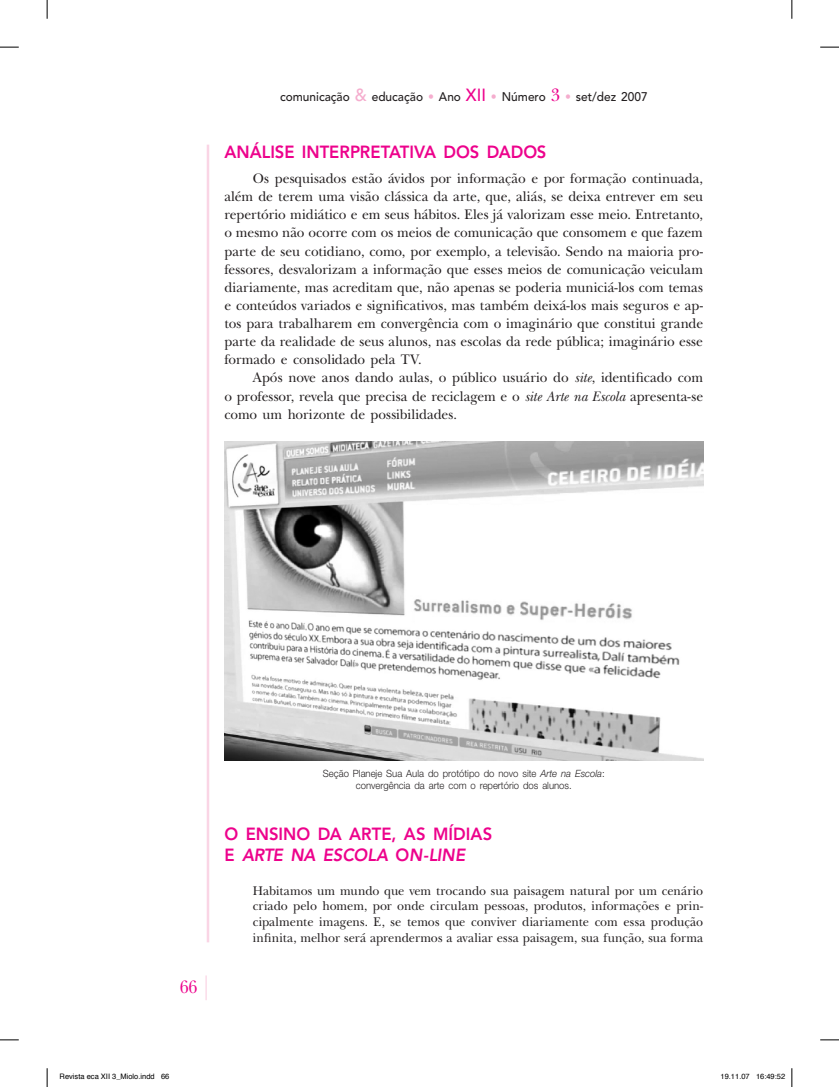
<style>
.page{position:relative;width:839px;height:1087px;background:#fff}
.page>*{position:absolute;margin:0;border:0;box-sizing:border-box;transform-origin:0 0}
.t1{font:18.75px "New Baskerville";color:#ed028c;scale:.9 1}
.t2{font:800 17.5px "Avenir";color:#ed028c;scale:.95 1}
.t3{font:italic 800 17.5px "Avenir";letter-spacing:-.005em;color:#ed028c;scale:.95 1}
.t4{font:14.38px/18.1px "New Baskerville";color:#231f20;text-align:justify;scale:.95 1}
.t5{font:13.12px/15.8px "New Baskerville";letter-spacing:.005em;color:#231f20;text-align:justify;scale:.95 1}
.t6{font:500 12.5px "Avenir";color:#231f20;scale:.95 1}
.t7{font:300 10px/12px "Helvetica Neue";color:#231f20;text-align:center;scale:.95 1}
.t8{font:7.5px "Helvetica";color:#000}
.s1{font-size:17.5px;color:#f5adce}
.s2{color:#f5adce}
.s3{font-size:17.5px;color:#ed028c}
.s4{font-family:"New Baskerville";font-weight:400;font-size:18.75px;color:#ed028c}
.s5{font-style:italic}
.s6{font-style:normal}
</style>
<div class="page">
<hr style="left:207px;top:145px;width:2px;height:797px;background:#fad5e5">
<hr style="left:205px;top:975px;width:2px;height:25px;background:#fad5e5">
<img style="left:224px;top:441px;width:479px;height:319px">
<svg style="left:0;top:46px;width:19px;height:2px"></svg>
<svg style="left:820px;top:46px;width:18px;height:2px"></svg>
<svg style="left:0;top:1039px;width:19px;height:1px"></svg>
<svg style="left:820px;top:1039px;width:18px;height:1px"></svg>
<svg style="left:46px;top:0;width:2px;height:19px"></svg>
<svg style="left:46px;top:1068px;width:2px;height:18px"></svg>
<svg style="left:791px;top:0;width:1px;height:19px"></svg>
<svg style="left:791px;top:1068px;width:1px;height:18px"></svg>
<p class="t6" style="left:280px;top:89px;width:388px">comunicação <span class="s1">&amp;</span> educação <span class="s2">•</span> Ano <span class="s3">XII</span> <span class="s2">•</span> Número <span class="s4">3</span> <span class="s2">•</span> set/dez 2007</p>
<p class="t2" style="left:224px;top:141px;width:24px">ANÁLISE</p>
<p class="t2" style="left:302px;top:141px;width:11px">INTERPRETATIVA</p>
<p class="t2" style="left:443px;top:141px;width:13px">DOS</p>
<p class="t2" style="left:486px;top:141px;width:14px">DADOS</p>
<p class="t4" style="left:224px;top:169px;width:505px;text-indent:28px">Os pesquisados estão ávidos por informação e por formação continuada, além de terem uma visão clássica da arte, que, aliás, se deixa entrever em seu repertório midiático e em seus hábitos. Eles já valorizam esse meio. Entretanto, o mesmo não ocorre com os meios de comunicação que consomem e que fazem parte de seu cotidiano, como, por exemplo, a televisão. Sendo na maioria pro&shy;fessores, desvalorizam a informação que esses meios de comunicação veiculam diariamente, mas acreditam que, não apenas se poderia municiá-los com temas e conteúdos variados e significativos, mas também deixá-los mais seguros e ap&shy;tos para trabalharem em convergência com o imaginário que constitui grande parte da realidade de seus alunos, nas escolas da rede pública; imaginário esse formado e consolidado pela TV.</p>
<p class="t4" style="left:224px;top:369px;width:505px;text-indent:28px">Após nove anos dando aulas, o público usuário do <span class="s5">site</span>, identificado com o professor, revela que precisa de reciclagem e o <span class="s5">site Arte na Escola</span> apresenta-se como um horizonte de possibilidades.</p>
<p class="t7" style="left:323px;top:767px;width:298px">Seção Planeje Sua Aula do protótipo do novo site <span class="s5">Arte na Escola</span>: convergência da arte com o repertório dos alunos.</p>
<h1 class="t1" style="left:180px;top:975px;width:21px">66</h1>
<p class="t2" style="left:224px;top:823px;width:35px">O ENSINO</p>
<p class="t2" style="left:317px;top:823px;width:45px">DA ARTE</p>
<p class="t2" style="left:391px;top:823px;width:55px">, AS MÍDIAS</p>
<p class="t3" style="left:224px;top:844px;width:127px"><span class="s6">E</span> ARTE NA ESCOLA</p>
<p class="t3" style="left:395px;top:844px;width:62px"><span class="s6">O</span>N-LINE</p>
<p class="t5" style="left:253px;top:882px;width:475px">Habitamos um mundo que vem trocando sua paisagem natural por um cenário criado pelo homem, por onde circulam pessoas, produtos, informações e prin&shy;cipalmente imagens. E, se temos que conviver diariamente com essa produção infinita, melhor será aprendermos a avaliar essa paisagem, sua função, sua forma</p>
<p class="t8" style="left:60px;top:1070px;width:111px">Revista eca XII 3_Miolo.indd 66</p>
<p class="t8" style="left:720px;top:1070px;width:66px">19.11.07 16:49:52</p>
</div>
